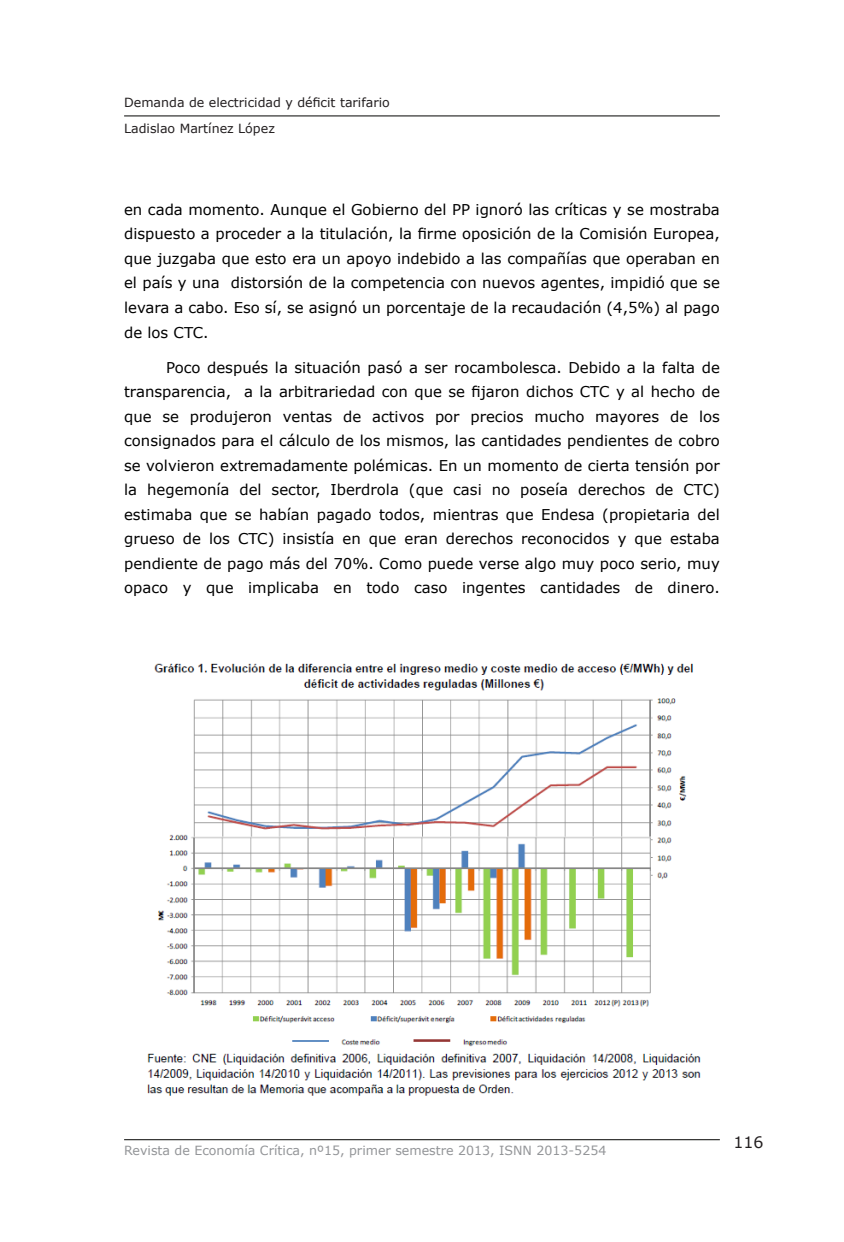
<style>
.page{position:relative;width:844px;height:1242px;background:#fff}
.page>*{position:absolute;margin:0;border:0;box-sizing:border-box;transform-origin:0 0}
.t1{font:15.75px "Verdana";color:#231f20}
.Body_Text_indent{font:14.88px/24.5px "Verdana";color:#000;text-align:justify}
.t2{font:12.6px "Verdana";color:#939598}
.t3{font:12.6px/26.2px "Verdana";color:#231f20}
</style>
<div class="page">
<hr style="left:124px;top:1138px;width:595px;height:1px;background:#040503">
<hr style="left:124px;top:115px;width:595px;height:1px;background:#040503">
<img style="left:147px;top:663px;width:554px;height:433px">
<p class="t3" style="left:124px;top:89px;width:267px">Demanda de electricidad y déficit tarifario<br>Ladislao Martínez López</p>
<p class="Body_Text_indent" style="left:124px;top:197px;width:597px">en cada momento. Aunque el Gobierno del PP ignoró las críticas y se mostraba dispuesto a proceder a la titulación, la firme oposición de la Comisión Europea, que juzgaba que esto era un apoyo indebido a las compañías que operaban en el país y una distorsión de la competencia con nuevos agentes, impidió que se levara a cabo. Eso sí, se asignó un porcentaje de la recaudación (4,5%) al pago de los CTC.</p>
<p class="Body_Text_indent" style="left:124px;top:355px;width:597px;text-indent:42px">Poco después la situación pasó a ser rocambolesca. Debido a la falta de transparencia, a la arbitrariedad con que se fijaron dichos CTC y al hecho de que se produjeron ventas de activos por precios mucho mayores de los consignados para el cálculo de los mismos, las cantidades pendientes de cobro se volvieron extremadamente polémicas. En un momento de cierta tensión por la hegemonía del sector, Iberdrola (que casi no poseía derechos de CTC) estimaba que se habían pagado todos, mientras que Endesa (propietaria del grueso de los CTC) insistía en que eran derechos reconocidos y que estaba pendiente de pago más del 70%. Como puede verse algo muy poco serio, muy opaco y que implicaba en todo caso ingentes cantidades de dinero.</p>
<p class="t2" style="left:124px;top:1142px;width:483px">Revista de Economía Crítica, nº15, primer semestre 2013, ISNN 2013-5254</p>
<p class="t1" style="left:733px;top:1131px;width:32px">116</p>
</div>
